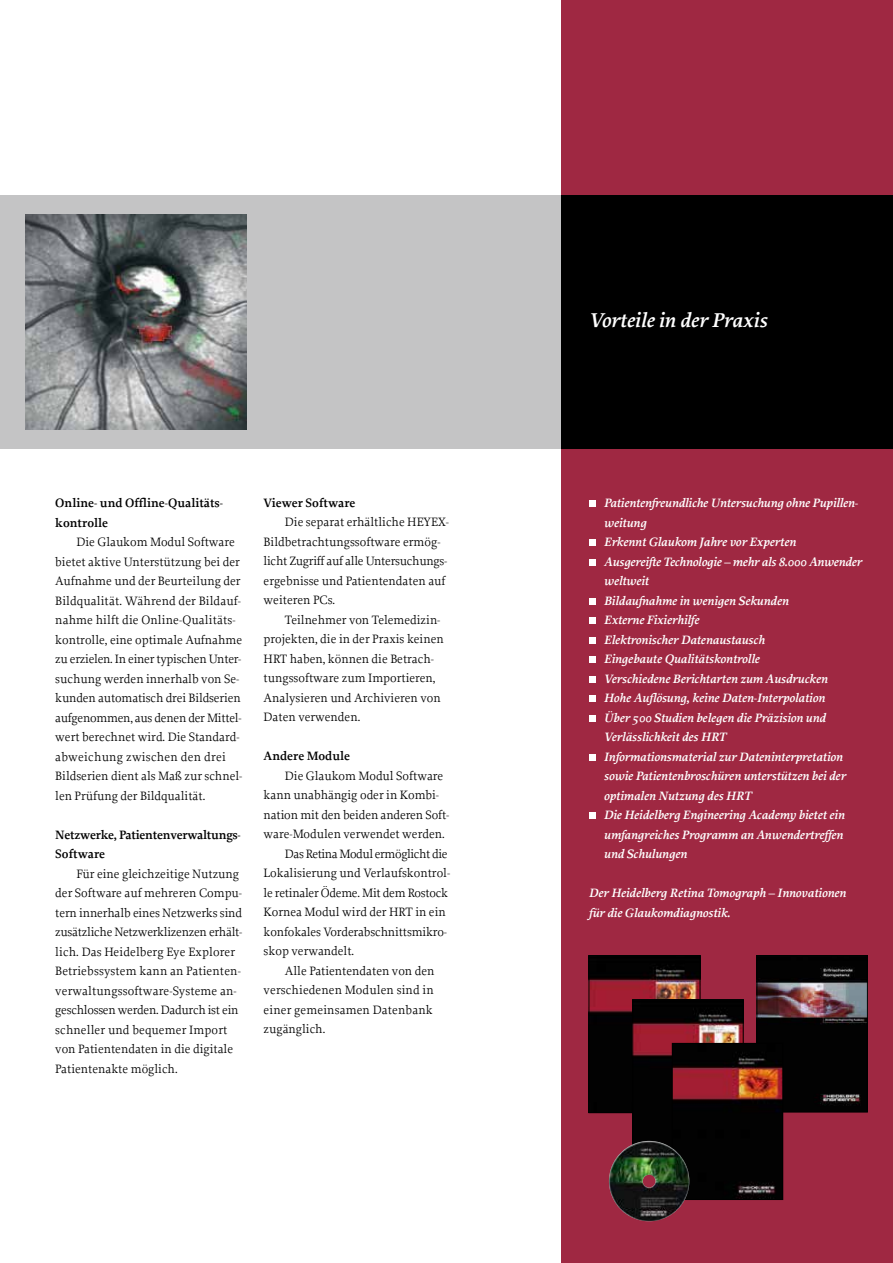
<style>
.page{position:relative;width:893px;height:1263px;background:#fff}
.page>*{position:absolute;margin:0;border:0;box-sizing:border-box;transform-origin:0 0}
.t1{font:italic 600 21px "Proforma";color:#fff}
.t2{font:12.75px/19.5px "Proforma";color:#000}
.t3{font:italic 600 12.75px/19.5px "Proforma";color:#fff}
.t4{font:600 12.75px/19.5px "Proforma";color:#000}
.t5{font:600 12.75px/19.5px "Proforma";letter-spacing:-.02em;color:#000}
.t6{font:12.75px "Proforma";letter-spacing:-.02em;color:#000}
.t7{font:12.75px "Proforma";letter-spacing:-.03em;color:#000}
</style>
<div class="page">
<div style="left:561px;top:0;width:332px;height:1263px;background:#9f2842"></div>
<div style="left:0;top:196px;width:561px;height:253px;background:#c4c4c5"></div>
<div style="left:561px;top:196px;width:332px;height:253px;background:#000"></div>
<img style="left:26px;top:215px;width:221px;height:214px">
<div style="left:589px;top:500px;width:7px;height:7px;background:#fff"></div>
<div style="left:589px;top:539px;width:7px;height:7px;background:#fff"></div>
<div style="left:589px;top:559px;width:7px;height:7px;background:#fff"></div>
<div style="left:589px;top:598px;width:7px;height:6px;background:#fff"></div>
<div style="left:589px;top:617px;width:7px;height:7px;background:#fff"></div>
<div style="left:589px;top:637px;width:7px;height:7px;background:#fff"></div>
<div style="left:589px;top:656px;width:7px;height:7px;background:#fff"></div>
<div style="left:589px;top:676px;width:7px;height:6px;background:#fff"></div>
<div style="left:589px;top:695px;width:7px;height:7px;background:#fff"></div>
<div style="left:589px;top:715px;width:7px;height:7px;background:#fff"></div>
<div style="left:589px;top:754px;width:7px;height:6px;background:#fff"></div>
<div style="left:589px;top:812px;width:7px;height:7px;background:#fff"></div>
<img style="left:591px;top:957px;width:107px;height:154px">
<div style="left:589px;top:955px;width:111px;height:158px;border:1px solid #000"></div>
<img style="left:634px;top:1001px;width:108px;height:140px">
<div style="left:632px;top:999px;width:112px;height:157px;border:1px solid #000"></div>
<img style="left:758px;top:957px;width:108px;height:153px">
<div style="left:756px;top:955px;width:112px;height:157px;border:1px solid #000"></div>
<img style="left:674px;top:1045px;width:107px;height:153px">
<div style="left:672px;top:1043px;width:111px;height:157px;border:1px solid #000"></div>
<img style="left:609px;top:1141px;width:80px;height:80px">
<p class="t4" style="left:55px;top:493px;width:169px">Online- und Offline-Qualitäts&shy;kontrolle</p>
<p class="t2" style="left:55px;top:532px;width:189px;text-indent:21px">Die Glaukom Modul Software bietet aktive Unterstützung bei der Aufnahme und der Beurteilung der Bildqualität. Während der Bildauf&shy;nahme hilft die Online-Qualitäts&shy;kontrolle, eine optimale Aufnahme zu erzielen. In einer typischen Unter&shy;suchung werden innerhalb von Se&shy;kunden automatisch drei Bildserien aufgenommen, aus denen der Mittel&shy;wert berechnet wird. Die Standard&shy;abweichung zwischen den drei Bildserien dient als Maß zur schnel&shy;len Prüfung der Bildqualität.</p>
<p class="t5" style="left:55px;top:824px;width:187px">Netzwerke, Patientenverwaltungs-<br>Software</p>
<p class="t2" style="left:55px;top:863px;width:189px;text-indent:21px">Für eine gleichzeitige Nutzung der Software auf mehreren Compu&shy;tern innerhalb eines Netzwerks sind zusätzliche Netzwerklizenzen erhält&shy;lich. Das Heidelberg Eye Explorer Betriebssystem kann an Patienten&shy;verwaltungssoftware-Systeme an&shy;geschlossen werden. Dadurch ist ein schneller und bequemer Import von Patientendaten in die digitale Patientenakte möglich.</p>
<p class="t4" style="left:264px;top:493px;width:93px">Viewer Software</p>
<p class="t2" style="left:264px;top:512px;width:187px;text-indent:21px">Die separat erhältliche HEYEX-<br>Bildbetrachtungssoftware ermög&shy;licht Zugriff auf alle Untersuchungs&shy;ergebnisse und Patientendaten auf weiteren PCs.</p>
<p class="t2" style="left:264px;top:610px;width:182px;text-indent:21px">Teilnehmer von Telemedizin&shy;projekten, die in der Praxis keinen<br>HRT haben, können die Betrach&shy;tungssoftware zum Importieren,<br>Analysieren und Archivieren von<br>Daten verwenden.</p>
<p class="t4" style="left:264px;top:746px;width:88px">Andere Module</p>
<p class="t2" style="left:285px;top:766px;width:160px">Die Glaukom Modul Software</p>
<p class="t2" style="left:264px;top:785px;width:177px">kann unabhängig oder in Kombi-</p>
<p class="t2" style="left:264px;top:805px;width:187px">nation mit den beiden anderen Soft-</p>
<p class="t2" style="left:264px;top:824px;width:183px">ware-Modulen verwendet werden.</p>
<p class="t7" style="left:285px;top:846px;width:164px">Das Retina Modul ermöglicht die</p>
<p class="t2" style="left:264px;top:863px;width:188px">Lokalisierung und Verlaufskontrol-</p>
<p class="t6" style="left:264px;top:885px;width:186px">le retinaler Ödeme. Mit dem Rostock</p>
<p class="t2" style="left:264px;top:902px;width:184px">Kornea Modul wird der HRT in ein</p>
<p class="t2" style="left:264px;top:922px;width:185px">konfokales Vorderabschnittsmikro-</p>
<p class="t2" style="left:264px;top:941px;width:92px">skop verwandelt.</p>
<p class="t2" style="left:285px;top:961px;width:151px">Alle Patientendaten von den</p>
<p class="t2" style="left:264px;top:980px;width:172px">verschiedenen Modulen sind in</p>
<p class="t2" style="left:264px;top:1000px;width:171px">einer gemeinsamen Datenbank</p>
<p class="t2" style="left:264px;top:1019px;width:63px">zugänglich.</p>
<h1 class="t1" style="left:589px;top:307px;width:180px">Vorteile in der Praxis</h1>
<p class="t3" style="left:604px;top:493px;width:259px">Patientenfreundliche Untersuchung ohne Pupillen&shy;weitung<br>Erkennt Glaukom Jahre vor Experten<br>Ausgereifte Technologie – mehr als 8.000 Anwender weltweit<br>Bildaufnahme in wenigen Sekunden<br>Externe Fixierhilfe<br>Elektronischer Datenaustausch<br>Eingebaute Qualitätskontrolle<br>Verschiedene Berichtarten zum Ausdrucken<br>Hohe Auflösung, keine Daten-Interpolation<br>Über 500 Studien belegen die Präzision und Verlässlichkeit des HRT<br>Informationsmaterial zur Dateninterpretation sowie Patientenbroschüren unterstützen bei der optimalen Nutzung des HRT<br>Die Heidelberg Engineering Academy bietet ein umfangreiches Programm an Anwendertreffen und Schulungen</p>
<p class="t3" style="left:589px;top:883px;width:259px">Der Heidelberg Retina Tomograph – Innovationen für die Glaukomdiagnostik.</p>
</div>
